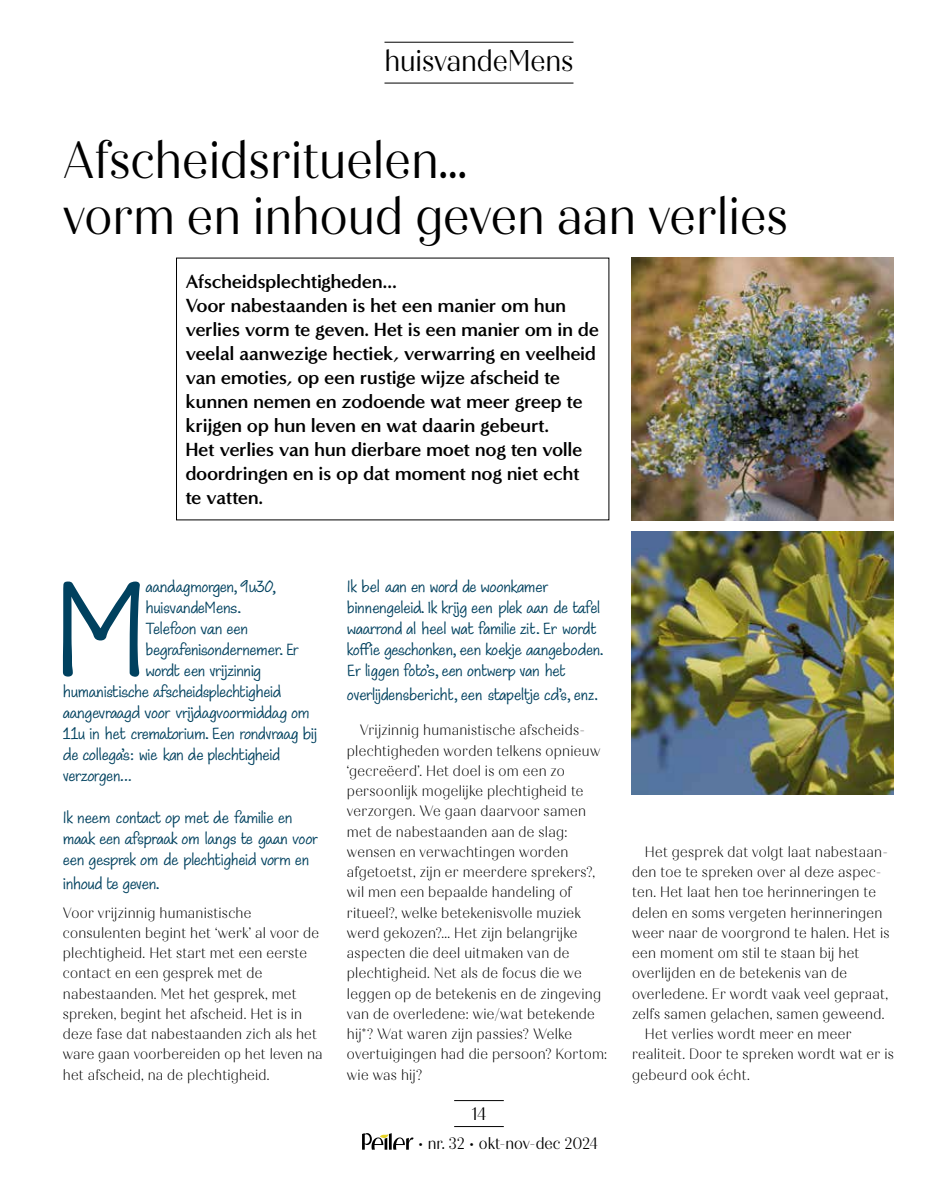
<style>
.page{position:relative;width:936px;height:1191px;background:#fff}
.page>*{position:absolute;margin:0;border:0;box-sizing:border-box;transform-origin:0 0}
.t1{font:161.85px "Maku";color:#00415f}
.t2{font:52.5px/55.5px "Quiche Display";color:#000;scale:.85 1}
.t3{font:30px "Quiche Display";letter-spacing:-.005em;color:#000;scale:.85 1}
.t4{font:19.5px/21px "Maku";letter-spacing:-.02em;color:#00415f}
.t5{font:700 19.5px/24px "Minerva Modern";letter-spacing:-.02em;color:#000}
.t6{font:18px "Quiche Display";color:#000;scale:.85 1}
.t7{font:16.5px "Quiche Display";color:#000}
.t8{font:300 15px/20.2px "Quiche Display";letter-spacing:.02em;color:#000;scale:.85 1}
</style>
<div class="page">
<hr style="left:454px;top:1100px;width:50px;height:1px;background:#000">
<hr style="left:454px;top:1126px;width:50px;height:1px;background:#000">
<svg style="left:362px;top:1133px;width:51px;height:16px"></svg>
<hr style="left:384px;top:42px;width:189px;height:1px;background:#000">
<hr style="left:384px;top:83px;width:189px;height:1px;background:#000">
<img style="left:631px;top:258px;width:262px;height:262px">
<img style="left:631px;top:531px;width:262px;height:263px">
<h3 class="t3" style="left:384px;top:43px;width:224px">huisvandeMens</h3>
<h2 class="t2" style="left:63px;top:133px;width:854px">Afscheidsrituelen…<br>vorm en inhoud geven aan verlies</h2>
<p class="t5" style="left:185px;top:269px;width:415px">Afscheidsplechtigheden…<br>Voor nabestaanden is het een manier om hun verlies vorm te geven. Het is een manier om in de veelal aanwezige hectiek, verwarring en veelheid van emoties, op een rustige wijze afscheid te kunnen nemen en zodoende wat meer greep te krijgen op hun leven en wat daarin gebeurt.<br>Het verlies van hun dierbare moet nog ten volle doordringen en is op dat moment nog niet echt te vatten.</p>
<h1 class="t1" style="left:53px;top:525px;width:97px">M</h1>
<h3 class="t4" style="left:145px;top:575px;width:133px">aandagmorgen, 9u30,</h3>
<h3 class="t4" style="left:145px;top:596px;width:98px">huisvandeMens.</h3>
<h3 class="t4" style="left:145px;top:617px;width:104px">Telefoon van een</h3>
<h3 class="t4" style="left:145px;top:638px;width:155px">begrafenisondernemer. Er</h3>
<h3 class="t4" style="left:145px;top:659px;width:117px">wordt een vrijzinnig</h3>
<h3 class="t4" style="left:63px;top:680px;width:220px">humanistische afscheidsplechtigheid</h3>
<h3 class="t4" style="left:63px;top:701px;width:248px">aangevraagd voor vrijdagvoormiddag om</h3>
<h3 class="t4" style="left:63px;top:722px;width:256px">11u in het crematorium. Een rondvraag bij</h3>
<h3 class="t4" style="left:63px;top:743px;width:219px">de collega’s: wie kan de plechtigheid</h3>
<h3 class="t4" style="left:63px;top:764px;width:71px">verzorgen…</h3>
<h3 class="t4" style="left:63px;top:806px;width:256px">Ik neem contact op met de familie en maak een afspraak om langs te gaan voor een gesprek om de plechtigheid vorm en</h3>
<h3 class="t4" style="left:63px;top:872px;width:99px">inhoud te geven.</h3>
<p class="t8" style="left:63px;top:902px;width:307px">Voor vrijzinnig humanistische consulenten begint het ‘werk’ al voor de plechtigheid. Het start met een eerste contact en een gesprek met de nabestaanden. Met het gesprek, met spreken, begint het afscheid. Het is in deze fase dat nabestaanden zich als het ware gaan voorbereiden op het leven na het afscheid, na de plechtigheid.</p>
<h3 class="t4" style="left:347px;top:575px;width:259px">Ik bel aan en word de woonkamer binnengeleid. Ik krijg een plek aan de tafel waarrond al heel wat familie zit. Er wordt koffie geschonken, een koekje aangeboden.<br>Er liggen foto’s, een ontwerp van het</h3>
<h3 class="t4" style="left:347px;top:683px;width:254px">overlijdensbericht, een stapeltje cd’s, enz.</h3>
<p class="t8" style="left:347px;top:720px;width:308px;text-indent:13px">Vrijzinnig humanistische afscheids&shy;plechtigheden worden telkens opnieuw ‘gecreëerd’. Het doel is om een zo persoonlijk mogelijke plechtigheid te verzorgen. We gaan daarvoor samen met de nabestaanden aan de slag: wensen en verwachtingen worden afgetoetst, zijn er meerdere sprekers?, wil men een bepaalde handeling of ritueel?, welke betekenisvolle muziek werd gekozen?... Het zijn belangrijke aspecten die deel uitmaken van de plechtigheid. Net als de focus die we leggen op de betekenis en de zingeving van de overledene: wie/wat betekende hij*? Wat waren zijn passies? Welke overtuigingen had die persoon? Kortom: wie was hij?</p>
<p class="t6" style="left:471px;top:1103px;width:19px">14</p>
<p class="t7" style="left:418px;top:1133px;width:181px">• nr. 32 • okt-nov-dec 2024</p>
<p class="t8" style="left:645px;top:842px;width:287px">Het gesprek dat volgt laat nabestaan-</p>
<p class="t8" style="left:632px;top:862px;width:295px">den toe te spreken over al deze aspec-</p>
<p class="t8" style="left:632px;top:882px;width:288px">ten. Het laat hen toe herinneringen te</p>
<p class="t8" style="left:632px;top:902px;width:296px">delen en soms vergeten herinneringen</p>
<p class="t8" style="left:632px;top:923px;width:304px">weer naar de voorgrond te halen. Het is</p>
<p class="t8" style="left:632px;top:943px;width:269px">een moment om stil te staan bij het</p>
<p class="t8" style="left:632px;top:963px;width:254px">overlijden en de betekenis van de</p>
<p class="t8" style="left:632px;top:983px;width:302px">overledene. Er wordt vaak veel gepraat,</p>
<p class="t8" style="left:632px;top:1004px;width:298px">zelfs samen gelachen, samen geweend.</p>
<p class="t8" style="left:645px;top:1024px;width:244px">Het verlies wordt meer en meer</p>
<p class="t8" style="left:632px;top:1044px;width:309px">realiteit. Door te spreken wordt wat er is</p>
<p class="t8" style="left:632px;top:1064px;width:140px">gebeurd ook écht.</p>
</div>
